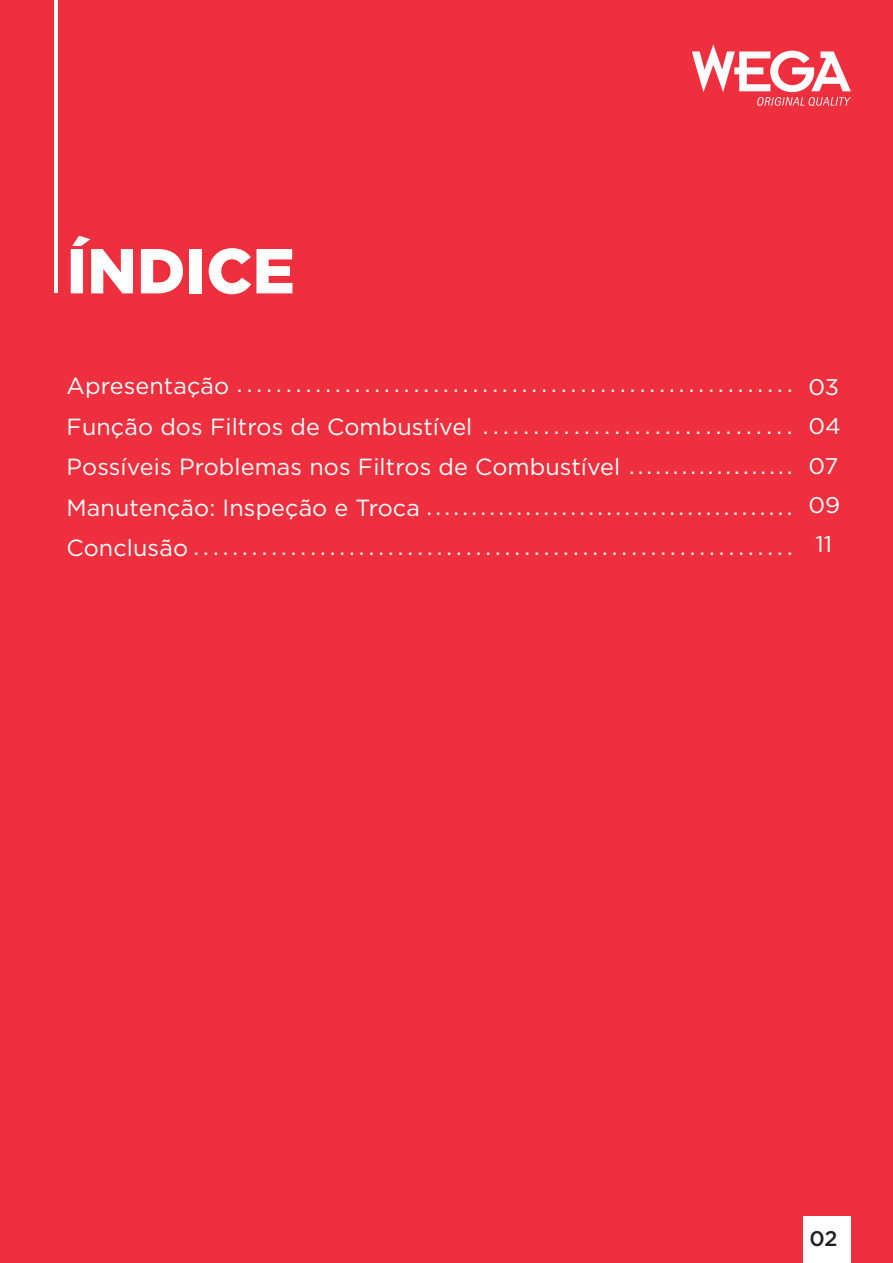
<style>
.page{position:relative;width:893px;height:1263px;background:#ee2f3e}
.page>*{position:absolute;margin:0;border:0;box-sizing:border-box;transform-origin:0 0}
.t1{font:900 63.3px "Gotham";color:#fff}
.t2{font:23.4px/40.3px "Gotham";letter-spacing:.005em;color:#fff}
.t3{font:22.65px/39.3px "Gotham";letter-spacing:.005em;color:#fff;text-align:center}
.t4{font:500 21.15px "Gotham";color:#231f20}
</style>
<div class="page">
<svg style="left:692px;top:44px;width:159px;height:62px"></svg>
<div style="left:803px;top:1216px;width:47px;height:47px;background:#fff"></div>
<hr style="left:54px;top:0;width:3px;height:293px;background:#fff">
<h1 class="t1" style="left:66px;top:227px;width:230px">ÍNDICE</h1>
<p class="t2" style="left:67px;top:365px;width:728px">Apresentação<br>Função dos Filtros de Combustível<br>Possíveis Problemas nos Filtros de Combustível ...................<br>Manutenção: Inspeção e Troca.........................................<br>Conclusão..............................................................</p>
<p class="t3" style="left:808px;top:367px;width:34px">03<br>04<br>07<br>09<br>11</p>
<p class="t2" style="left:237px;top:362px;width:557px;line-height:42.3px;text-align:right">......................................................... ...............................</p>
<p class="t4" style="left:809px;top:1225px;width:30px">02</p>
</div>
